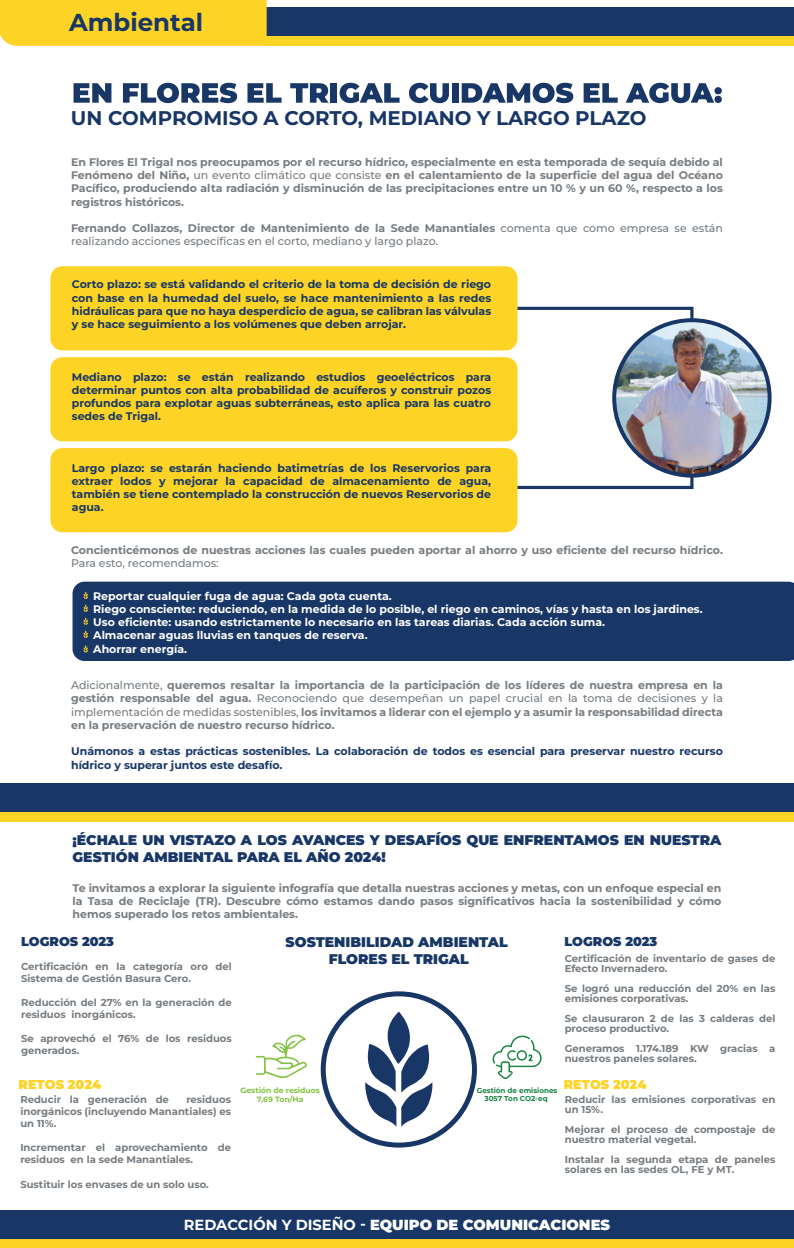
<style>
.page{position:relative;width:794px;height:1248px;background:#fff}
.page>*{position:absolute;margin:0;border:0;box-sizing:border-box;transform-origin:0 0}
.t1{font:700 24.5px "Montserrat";color:#183766}
.t2{font:700 19.8px "Montserrat";color:#183766}
.t3{font:900 14.6px "Montserrat";color:#fff}
.t4{font:900 14px/16.8px "Montserrat";color:#183766}
.t5{font:900 12.8px "Montserrat";color:#183766}
.t6{font:900 12.8px "Montserrat";color:#fdd326}
.t7{font:700 11px/13.2px "Montserrat";color:#767c81;text-align:justify}
.t8{font:700 11px/13.2px "Montserrat";color:#183766;text-align:justify}
.t9{font:700 11px/13.2px "Montserrat";color:#fff}
.t10{font:500 11px/13.2px "Montserrat";color:#767c81}
.t11{font:700 10px/10px "Montserrat";color:#767c81}
.t12{font:700 7.7px/9.2px "Montserrat";color:#83c342;text-align:center}
.t13{font:700 7.2px/8.6px "Montserrat";color:#15833f}
.s1{font-weight:500}
.s2{font-weight:700}
</style>
<div class="page">
<svg style="left:233px;top:305px;width:462px;height:185px"></svg>
<div style="left:50px;top:266px;width:467px;height:84px;background:#fdd326;border-radius:12px"></div>
<div style="left:29px;top:7px;width:765px;height:32px;background:#183766"></div>
<div style="left:266px;top:36px;width:528px;height:10px;background:#fdd326"></div>
<div style="left:0;top:0;width:267px;height:46px;background:#fdd326"></div>
<div style="left:50px;top:357px;width:467px;height:84px;background:#fdd326;border-radius:12px"></div>
<div style="left:50px;top:448px;width:467px;height:84px;background:#fdd326;border-radius:12px"></div>
<div style="left:73px;top:581px;width:721px;height:80px;background:#183766"></div>
<svg style="left:84px;top:591px;width:4px;height:47px"></svg>
<svg style="left:84px;top:645px;width:4px;height:7px"></svg>
<div style="left:0;top:783px;width:794px;height:32px;background:#183766"></div>
<div style="left:0;top:812px;width:794px;height:10px;background:#fdd326"></div>
<div style="left:0;top:1209px;width:794px;height:32px;background:#183766"></div>
<div style="left:0;top:1238px;width:794px;height:9px;background:#fdd326"></div>
<svg style="left:74px;top:83px;width:37px;height:20px"></svg>
<svg style="left:123px;top:83px;width:114px;height:20px"></svg>
<svg style="left:247px;top:83px;width:34px;height:20px"></svg>
<svg style="left:290px;top:83px;width:38px;height:20px"></svg>
<div style="left:331px;top:83px;width:6px;height:20px;background:#183766"></div>
<svg style="left:339px;top:83px;width:60px;height:20px"></svg>
<svg style="left:409px;top:83px;width:40px;height:20px"></svg>
<div style="left:452px;top:83px;width:6px;height:20px;background:#183766"></div>
<svg style="left:462px;top:83px;width:111px;height:20px"></svg>
<svg style="left:583px;top:83px;width:34px;height:20px"></svg>
<svg style="left:626px;top:83px;width:96px;height:20px"></svg>
<svg style="left:612px;top:318px;width:159px;height:159px;fill:#183766"></svg>
<img style="left:616px;top:322px;width:151px;height:151px;border-radius:76px">
<svg style="left:365px;top:1011px;width:67px;height:116px"></svg>
<div style="left:321px;top:991px;width:156px;height:156px;border:5px solid #183766;border-radius:50%"></div>
<svg style="left:492px;top:1035px;width:50px;height:44px"></svg>
<svg style="left:256px;top:1034px;width:51px;height:44px"></svg>
<h1 class="t1" style="left:69px;top:5px;width:136px">Ambiental</h1>
<h2 class="t2" style="left:71px;top:104px;width:577px">UN COMPROMISO A CORTO, MEDIANO Y LARGO PLAZO</h2>
<p class="t7" style="left:71px;top:155px;width:653px">En Flores El Trigal nos preocupamos por el recurso hídrico, especialmente en esta temporada de sequía debido al Fenómeno del Niño, <span class="s1">un evento climático que consiste</span> en el calentamiento de la superficie del agua del Océano Pacífico, produciendo alta radiación y disminución de las precipitaciones entre un 10 % y un 60 %, respecto a los registros históricos.</p>
<p class="t10" style="left:71px;top:221px;width:653px"><span class="s2">Fernando Collazos, Director de Mantenimiento de la Sede Manantiales</span> comenta que como empresa se están realizando acciones específicas en el corto, mediano y largo plazo.</p>
<p class="t8" style="left:72px;top:277px;width:421px">Corto plazo: se está validando el criterio de la toma de decisión de riego con base en la humedad del suelo, se hace mantenimiento a las redes hidráulicas para que no haya desperdicio de agua, se calibran las válvulas y se hace seguimiento a los volúmenes que deben arrojar.</p>
<p class="t8" style="left:72px;top:370px;width:421px">Mediano plazo: se están realizando estudios geoeléctricos para determinar puntos con alta probabilidad de acuíferos y construir pozos profundos para explotar aguas subterráneas, esto aplica para las cuatro sedes de Trigal.</p>
<p class="t8" style="left:72px;top:460px;width:421px">Largo plazo: se estarán haciendo batimetrías de los Reservorios para extraer lodos y mejorar la capacidad de almacenamiento de agua, también se tiene contemplado la construcción de nuevos Reservorios de agua.</p>
<p class="t7" style="left:71px;top:542px;width:653px">Concienticémonos de nuestras acciones las cuales pueden aportar al ahorro y uso eficiente del recurso hídrico.</p>
<p class="t10" style="left:71px;top:556px;width:149px">Para esto, recomendamos:</p>
<p class="t9" style="left:93px;top:588px;width:611px">Reportar cualquier fuga de agua: Cada gota cuenta.<br>Riego consciente: reduciendo, en la medida de lo posible, el riego en caminos, vías y hasta en los jardines.<br>Uso eficiente: usando estrictamente lo necesario en las tareas diarias. Cada acción suma.<br>Almacenar aguas lluvias en tanques de reserva.<br>Ahorrar energía.</p>
<p class="t7" style="left:71px;top:678px;width:653px"><span class="s1">Adicionalmente,</span> queremos resaltar la importancia de la participación de los líderes de nuestra empresa en la gestión responsable del agua. <span class="s1">Reconociendo que desempeñan un papel crucial en la toma de decisiones y la implementación de medidas sostenibles,</span> los invitamos a liderar con el ejemplo y a asumir la responsabilidad directa en la preservación de nuestro recurso hídrico.</p>
<p class="t8" style="left:71px;top:744px;width:653px">Unámonos a estas prácticas sostenibles. La colaboración de todos es esencial para preservar nuestro recurso hídrico y superar juntos este desafío.</p>
<p class="t4" style="left:72px;top:830px;width:650px">¡ÉCHALE UN VISTAZO A LOS AVANCES Y DESAFÍOS QUE ENFRENTAMOS EN NUESTRA<br>GESTIÓN AMBIENTAL PARA EL AÑO 2024!</p>
<p class="t7" style="left:72px;top:880px;width:650px">Te invitamos a explorar la siguiente infografía que detalla nuestras acciones y metas, con un enfoque especial en la Tasa de Reciclaje (TR). Descubre cómo estamos dando pasos significativos hacia la sostenibilidad y cómo hemos superado los retos ambientales.</p>
<p class="t5" style="left:21px;top:931px;width:94px">LOGROS 2023</p>
<p class="t11" style="left:21px;top:959px;width:212px;line-height:12px">Certificación en la categoría oro del<br>Sistema de Gestión Basura Cero.</p>
<p class="t11" style="left:21px;top:995px;width:212px;line-height:12px">Reducción del 27% en la generación de residuos inorgánicos.</p>
<p class="t11" style="left:21px;top:1031px;width:212px;line-height:12px">Se aprovechó el 76% de los residuos generados.</p>
<p class="t4" style="left:285px;top:933px;width:224px;text-align:center">SOSTENIBILIDAD AMBIENTAL<br>FLORES EL TRIGAL</p>
<p class="t5" style="left:564px;top:931px;width:94px">LOGROS 2023</p>
<p class="t11" style="left:565px;top:952px;width:212px">Certificación de inventario de gases de<br>Efecto Invernadero.</p>
<p class="t11" style="left:565px;top:982px;width:212px">Se logró una reducción del 20% en las emisiones corporativas.</p>
<p class="t11" style="left:565px;top:1012px;width:212px">Se clausuraron 2 de las 3 calderas del proceso productivo.</p>
<p class="t11" style="left:565px;top:1042px;width:212px">Generamos 1.174.189 KW gracias a nuestros paneles solares.</p>
<p class="t6" style="left:19px;top:1074px;width:84px">RETOS 2024</p>
<p class="t11" style="left:20px;top:1093px;width:212px;line-height:12px;text-align:justify;text-indent:166px">residuos inorgánicos (incluyendo Manantiales) es un 11%.</p>
<p class="t11" style="left:20px;top:1141px;width:212px;line-height:12px">Incrementar el aprovechamiento de residuos en la sede Manantiales.</p>
<p class="t11" style="left:20px;top:1178px;width:190px">Sustituir los envases de un solo uso.</p>
<p class="t11" style="left:20px;top:1094px;width:150px">Reducir la generación de</p>
<p class="t12" style="left:240px;top:1085px;width:81px">Gestión de residuos<br>7,69 Ton/Ha</p>
<p class="t13" style="left:484px;top:1085px;width:163px;text-indent:-8px">Gestión de emisiones <sup>RETOS</sup> <sup>2024<br></sup>3057 Ton CO2-eq</p>
<p class="t11" style="left:565px;top:1094px;width:212px">Reducir las emisiones corporativas en un 15%.</p>
<p class="t11" style="left:565px;top:1124px;width:212px">Mejorar el proceso de compostaje de nuestro material vegetal.</p>
<p class="t11" style="left:565px;top:1154px;width:212px">Instalar la segunda etapa de paneles solares en las sedes OL, FE y MT.</p>
<h3 class="t3" style="left:184px;top:1213px;width:428px"><span class="s2">REDACCIÓN Y DISEÑO -</span> EQUIPO DE COMUNICACIONES</h3>
</div>
